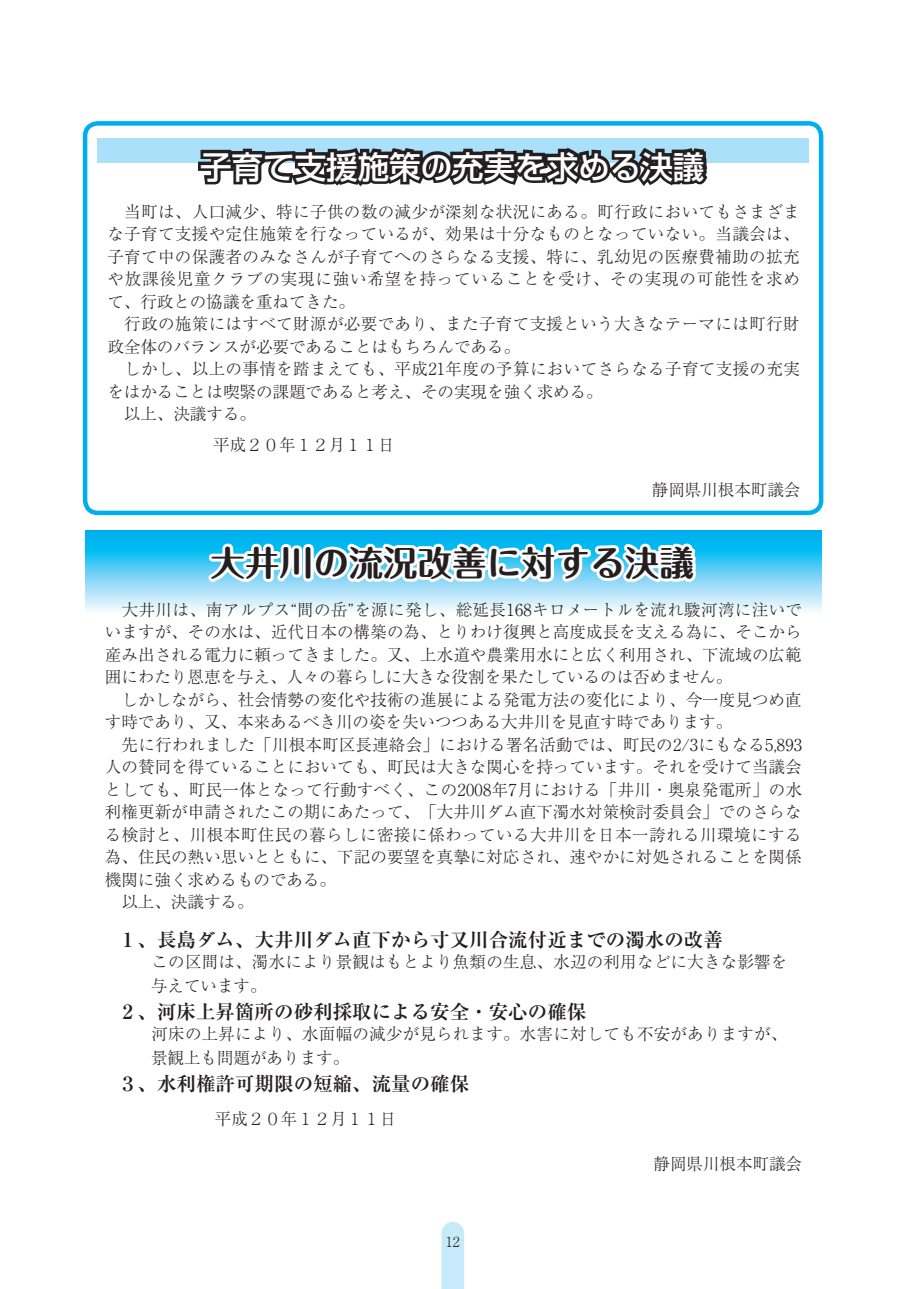
<style>
.page{position:relative;width:919px;height:1289px;background:#fff}
.page>*{position:absolute;margin:0;border:0;box-sizing:border-box;transform-origin:0 0}
.t1{font:700 34.5px "Maru Fo Pro";color:#231f20}
.t2{font:500 31.5px "Shin Go Pr 5";color:#fff}
.t3{font:700 19.5px "Ryumin Pr 5";color:#231f20}
.t4{font:300 16.5px/22.5px "Ryumin Pr 5";letter-spacing:.01em;color:#231f20}
.t5{font:300 13.8px "Ryumin Pr 5";color:#231f20}
</style>
<div class="page">
<div style="left:83px;top:121px;width:740px;height:394px;border:4px solid #00aeef;border-radius:13px"></div>
<div style="left:97px;top:138px;width:711px;height:25px;background:#aae0f9"></div>
<svg style="left:198px;top:147px;width:510px;height:40px"></svg>
<svg style="left:85px;top:530px;width:736px;height:81px;background:#8bdaf7"></svg>
<svg style="left:204px;top:510px;width:495px;height:76px"></svg>
<div style="left:441px;top:1232px;width:23px;height:56px;background:#c6eafa"></div>
<h2 class="t2" style="left:200px;top:141px;width:506px">子育て支援施策の充実を求める決議</h2>
<p class="t4" style="left:107px;top:199px;width:694px">　当町は、人口減少、特に子供の数の減少が深刻な状況にある。町行政においてもさまざまな子育て支援や定住施策を行なっているが、効果は十分なものとなっていない。当議会は、子育て中の保護者のみなさんが子育てへのさらなる支援、特に、乳幼児の医療費補助の拡充や放課後児童クラブの実現に強い希望を持っていることを受け、その実現の可能性を求めて、行政との協議を重ねてきた。<br>　行政の施策にはすべて財源が必要であり、また子育て支援という大きなテーマには町行財政全体のバランスが必要であることはもちろんである。<br>　しかし、以上の事情を踏まえても、平成21年度の予算においてさらなる子育て支援の充実をはかることは喫緊の課題であると考え、その実現を強く求める。<br>　以上、決議する。</p>
<p class="t4" style="left:213px;top:432px;width:183px">平成２０年１２月１１日</p>
<p class="t4" style="left:651px;top:477px;width:150px">静岡県川根本町議会</p>
<h1 class="t1" style="left:210px;top:535px;width:485px">大井川の流況改善に対する決議</h1>
<p class="t4" style="left:105px;top:597px;width:698px">　大井川は、南アルプス“間の岳”を源に発し、総延長168キロメートルを流れ駿河湾に注いでいますが、その水は、近代日本の構築の為、とりわけ復興と高度成長を支える為に、そこから産み出される電力に頼ってきました。又、上水道や農業用水にと広く利用され、下流域の広範囲にわたり恩恵を与え、人々の暮らしに大きな役割を果たしているのは否めません。<br>　しかしながら、社会情勢の変化や技術の進展による発電方法の変化により、今一度見つめ直す時であり、又、本来あるべき川の姿を失いつつある大井川を見直す時であります。<br>　先に行われました「川根本町区長連絡会」における署名活動では、町民の2/3にもなる5,893人の賛同を得ていることにおいても、町民は大きな関心を持っています。それを受けて当議会としても、町民一体となって行動すべく、この2008年7月における「井川・奥泉発電所」の水利権更新が申請されたこの期にあたって、「大井川ダム直下濁水対策検討委員会」でのさらなる検討と、川根本町住民の暮らしに密接に係わっている大井川を日本一誇れる川環境にする為、住民の熱い思いとともに、下記の要望を真摯に対応され、速やかに対処されることを関係機関に強く求めるものである。<br>　以上、決議する。</p>
<p class="t3" style="left:118px;top:923px;width:606px">１、長島ダム、大井川ダム直下から寸又川合流付近までの濁水の改善</p>
<p class="t4" style="left:151px;top:948px;width:638px;line-height:24px;text-indent:-33px">　　この区間は、濁水により景観はもとより魚類の生息、水辺の利用などに大きな影響を与えています。</p>
<p class="t3" style="left:118px;top:995px;width:470px">２、河床上昇箇所の砂利採取による安全・安心の確保</p>
<p class="t4" style="left:151px;top:1020px;width:638px;line-height:24px;text-indent:-33px">　　河床の上昇により、水面幅の減少が見られます。水害に対しても不安がありますが、景観上も問題があります。</p>
<p class="t3" style="left:118px;top:1067px;width:353px">３、水利権許可期限の短縮、流量の確保</p>
<p class="t4" style="left:215px;top:1106px;width:183px">平成２０年１２月１１日</p>
<p class="t4" style="left:653px;top:1151px;width:150px">静岡県川根本町議会</p>
<p class="t5" style="left:446px;top:1231px;width:15px">12</p>
</div>
